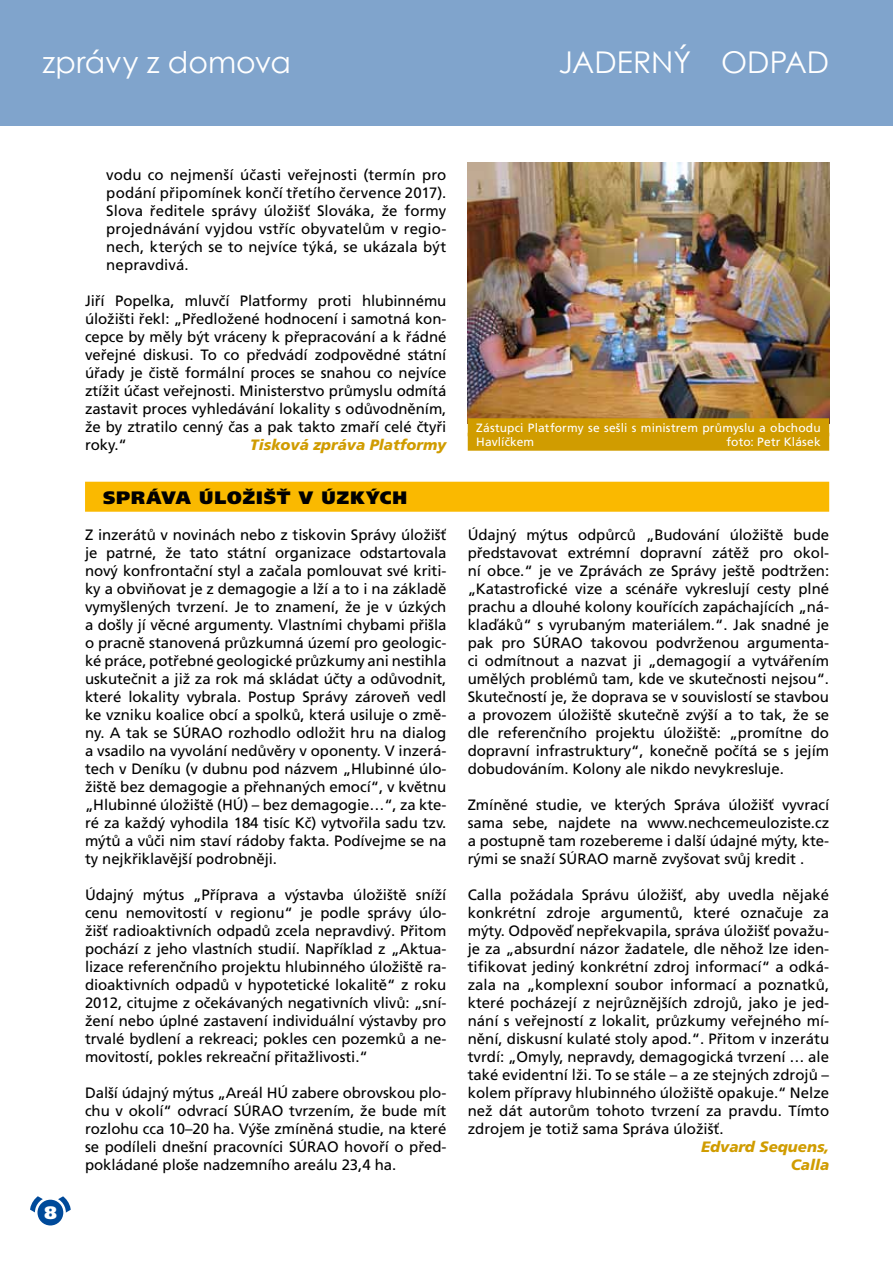
<style>
.page{position:relative;width:893px;height:1263px;background:#fff}
.page>*{position:absolute;margin:0;border:0;box-sizing:border-box;transform-origin:0 0}
.t1{font:30px "Century Gothic";letter-spacing:-.005em;color:#fff}
.t2{font:900 18px "Frutiger CE";letter-spacing:.15em;color:#000}
.t3{font:900 18px "Frutiger CE";color:#fff}
.t4{font:15px/18px "Frutiger CE";letter-spacing:-.005em;color:#000;text-align:justify}
.t5{font:italic 900 15px/18px "Frutiger CE";color:#d09c00;text-align:right}
.t6{font:12px/14.4px "Frutiger CE";letter-spacing:.01em;color:#fff}
</style>
<div class="page">
<svg style="left:30px;top:1196px;width:14px;height:17px"></svg>
<svg style="left:57px;top:1196px;width:14px;height:17px"></svg>
<div style="left:37px;top:1200px;width:26px;height:25px;background:#004a9a;border-radius:50%"></div>
<div style="left:0;top:0;width:893px;height:126px;background:#80a4cc"></div>
<div style="left:85px;top:482px;width:744px;height:30px;background:#fab900"></div>
<img style="left:468px;top:162px;width:361px;height:256px">
<div style="left:468px;top:418px;width:361px;height:18px;background:#d09c00"></div>
<div style="left:468px;top:433px;width:361px;height:18px;background:#d09c00"></div>
<h1 class="t1" style="left:43px;top:41px;width:250px">zprávy z domova</h1>
<h1 class="t1" style="left:559px;top:41px;width:272px">Jaderný odpad</h1>
<p class="t3" style="left:44px;top:1203px;width:14px">8</p>
<p class="t4" style="left:106px;top:166px;width:342px">vodu co nejmenší účasti veřejnosti (termín pro podání připomínek končí třetího července 2017).<br>Slova ředitele správy úložišť Slováka, že formy projednávání vyjdou vstříc obyvatelům v regio&shy;nech, kterých se to nejvíce týká, se ukázala být nepravdivá.</p>
<p class="t4" style="left:85px;top:292px;width:363px">Jiří Popelka, mluvčí Platformy proti hlubinnému úložišti řekl: „Předložené hodnocení i samotná kon&shy;cepce by měly být vráceny k přepracování a k řádné veřejné diskusi. To co předvádí zodpovědné státní úřady je čistě formální proces se snahou co nejvíce ztížit účast veřejnosti. Ministerstvo průmyslu odmítá zastavit proces vyhledávání lokality s odůvodněním, že by ztratilo cenný čas a pak takto zmaří celé čtyři roky.“</p>
<p class="t5" style="left:250px;top:436px;width:198px">Tisková zpráva Platformy</p>
<p class="t2" style="left:103px;top:487px;width:291px">SPRÁVA Ú LOŽIŠŤ V ÚZKÝCH</p>
<p class="t4" style="left:85px;top:526px;width:363px">Z inzerátů v novinách nebo z tiskovin Správy úložišť je patrné, že tato státní organizace odstartovala nový konfrontační styl a začala pomlouvat své kriti&shy;ky a obviňovat je z demagogie a lží a to i na základě vymyšlených tvrzení. Je to znamení, že je v úzkých a došly jí věcné argumenty. Vlastními chybami přišla o pracně stanovená průzkumná území pro geologic&shy;ké práce, potřebné geologické průzkumy ani nestihla uskutečnit a již za rok má skládat účty a odůvodnit, které lokality vybrala. Postup Správy zároveň vedl ke vzniku koalice obcí a spolků, která usiluje o změ&shy;ny. A tak se SÚRAO rozhodlo odložit hru na dialog a vsadilo na vyvolání nedůvěry v oponenty. V inzerá&shy;tech v Deníku (v dubnu pod názvem „Hlubinné úlo&shy;žiště bez demagogie a přehnaných emocí“, v květnu „Hlubinné úložiště (HÚ) – bez demagogie…“, za kte&shy;ré za každý vyhodila 184 tisíc Kč) vytvořila sadu tzv. mýtů a vůči nim staví rádoby fakta. Podívejme se na ty nejkřiklavější podrobněji.</p>
<p class="t4" style="left:85px;top:886px;width:363px">Údajný mýtus „Příprava a výstavba úložiště sníží cenu nemovitostí v regionu“ je podle správy úlo&shy;žišť radioaktivních odpadů zcela nepravdivý. Přitom pochází z jeho vlastních studií. Například z „Aktua&shy;lizace referenčního projektu hlubinného úložiště ra&shy;dioaktivních odpadů v hypotetické lokalitě“ z roku 2012, citujme z očekávaných negativních vlivů: „sní&shy;žení nebo úplné zastavení individuální výstavby pro trvalé bydlení a rekreaci; pokles cen pozemků a ne&shy;movitostí, pokles rekreační přitažlivosti.“</p>
<p class="t4" style="left:85px;top:1084px;width:363px">Další údajný mýtus „Areál HÚ zabere obrovskou plo&shy;chu v okolí“ odvrací SÚRAO tvrzením, že bude mít rozlohu cca 10–20 ha. Výše zmíněná studie, na které se podíleli dnešní pracovníci SÚRAO hovoří o před&shy;pokládané ploše nadzemního areálu 23,4 ha.</p>
<p class="t6" style="left:476px;top:421px;width:346px">Zástupci Platformy se sešli s ministrem průmyslu a obchodu<br>Havlíčkem</p>
<p class="t6" style="left:726px;top:435px;width:96px">foto: Petr Klásek</p>
<p class="t4" style="left:468px;top:526px;width:363px">Údajný mýtus odpůrců „Budování úložiště bude představovat extrémní dopravní zátěž pro okol&shy;ní obce.“ je ve Zprávách ze Správy ještě podtržen: „Katastrofické vize a scénáře vykreslují cesty plné prachu a dlouhé kolony kouřících zapáchajících „ná&shy;klaďáků“ s vyrubaným materiálem.“. Jak snadné je pak pro SÚRAO takovou podvrženou argumenta&shy;ci odmítnout a nazvat ji „demagogií a vytvářením umělých problémů tam, kde ve skutečnosti nejsou“.<br>Skutečností je, že doprava se v souvislostí se stavbou a provozem úložiště skutečně zvýší a to tak, že se dle referenčního projektu úložiště: „promítne do dopravní infrastruktury“, konečně počítá se s jejím dobudováním. Kolony ale nikdo nevykresluje.</p>
<p class="t4" style="left:468px;top:796px;width:363px">Zmíněné studie, ve kterých Správa úložišť vyvrací sama sebe, najdete na www.nechcemeuloziste.cz a postupně tam rozebereme i další údajné mýty, kte&shy;rými se snaží SÚRAO marně zvyšovat svůj kredit .</p>
<p class="t4" style="left:468px;top:886px;width:363px">Calla požádala Správu úložišť, aby uvedla nějaké konkrétní zdroje argumentů, které označuje za mýty. Odpověď nepřekvapila, správa úložišť považu&shy;je za „absurdní názor žadatele, dle něhož lze iden&shy;tifikovat jediný konkrétní zdroj informací“ a odká&shy;zala na „komplexní soubor informací a poznatků, které pocházejí z nejrůznějších zdrojů, jako je jed&shy;nání s veřejností z lokalit, průzkumy veřejného mí&shy;nění, diskusní kulaté stoly apod.“. Přitom v inzerátu tvrdí: „Omyly, nepravdy, demagogická tvrzení … ale také evidentní lži. To se stále – a ze stejných zdrojů – kolem přípravy hlubinného úložiště opakuje.“ Nelze než dát autorům tohoto tvrzení za pravdu. Tímto zdrojem je totiž sama Správa úložišť.</p>
<p class="t5" style="left:701px;top:1138px;width:130px">Edvard Sequens,<br>Calla</p>
</div>
